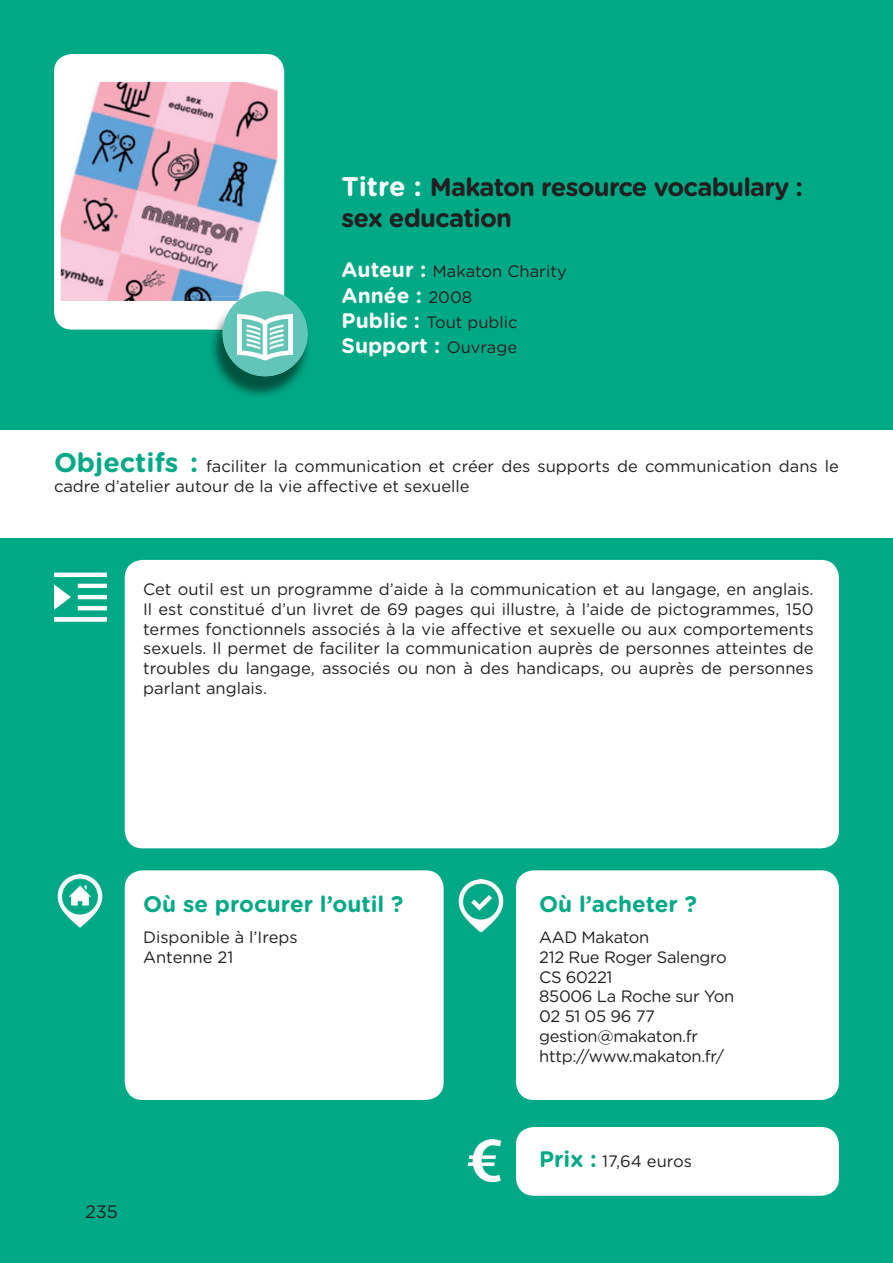
<style>
.page{position:relative;width:893px;height:1263px;background:#00a986}
.page>*{position:absolute;margin:0;border:0;box-sizing:border-box;transform-origin:0 0}
.t1{font:700 25.5px/30.6px "Gotham Rounded";letter-spacing:-.03em;color:#231f20}
.t2{font:700 22.5px "Gotham Rounded";color:#00a986}
.t3{font:700 21px "Gotham Rounded";color:#fff}
.t4{font:18px "Gotham Rounded";color:#231f20}
.t5{font:16.5px/19.8px "Gotham Rounded";color:#231f20}
.t6{font:16.5px/19.8px "Gotham Rounded";letter-spacing:-.02em;color:#231f20}
.s1{font-size:27px;color:#fff}
.s2{font-weight:700;font-size:21px;color:#fff}
.s3{font-weight:400;font-size:16.5px;color:#231f20}
.s4{font-weight:700;font-size:27px;color:#00a986}
.s5{font-weight:700;font-size:22.5px;color:#00a986}
</style>
<div class="page">
<div style="left:0;top:430px;width:893px;height:108px;background:#fff"></div>
<div style="left:54px;top:54px;width:230px;height:276px;background:#fff;border-radius:18px"></div>
<div style="left:125px;top:560px;width:714px;height:288px;background:#fff;border-radius:18px"></div>
<div style="left:125px;top:870px;width:319px;height:230px;background:#fff;border-radius:18px"></div>
<img style="left:54px;top:572px;width:52px;height:50px">
<img style="left:57px;top:875px;width:46px;height:52px">
<img style="left:458px;top:879px;width:46px;height:53px">
<div style="left:516px;top:870px;width:323px;height:230px;background:#fff;border-radius:18px"></div>
<div style="left:516px;top:1127px;width:323px;height:69px;background:#fff;border-radius:18px"></div>
<img style="left:467px;top:1140px;width:35px;height:41px">
<img style="left:61px;top:82px;width:216px;height:219px">
<img style="left:212px;top:330px;width:96px;height:66px">
<img style="left:209px;top:301px;width:29px;height:29px">
<img style="left:209px;top:297px;width:34px;height:4px">
<div style="left:223px;top:291px;width:85px;height:85px;background:#61c5b9;border-radius:50%"></div>
<img style="left:237px;top:313px;width:56px;height:48px">
<h1 class="t1" style="left:342px;top:171px;width:463px"><span class="s1">Titre :</span> Makaton resource vocabulary : sex education</h1>
<p class="t5" style="left:342px;top:261px;width:227px"><span class="s2">Auteur :</span> Makaton Charity</p>
<p class="t3" style="left:342px;top:280px;width:132px">Année : <span class="s3">2008</span></p>
<p class="t5" style="left:342px;top:311px;width:178px"><span class="s2">Public :</span> Tout public</p>
<p class="t3" style="left:342px;top:330px;width:177px">Support : <span class="s3">Ouvrage</span></p>
<p class="t5" style="left:54px;top:456px;width:786px"><span class="s4">Objectifs :</span> faciliter la communication et créer des supports de communication dans le cadre d’atelier autour de la vie affective et sexuelle</p>
<p class="t5" style="left:143px;top:578px;width:672px;text-align:justify">Cet outil est un programme d’aide à la communication et au langage, en anglais.<br>Il est constitué d’un livret de 69 pages qui illustre, à l’aide de pictogrammes, 150 termes fonctionnels associés à la vie affective et sexuelle ou aux comportements sexuels. Il permet de faciliter la communication auprès de personnes atteintes de troubles du langage, associés ou non à des handicaps, ou auprès de personnes parlant anglais.</p>
<h2 class="t2" style="left:143px;top:888px;width:262px">Où se procurer l’outil ?</h2>
<p class="t5" style="left:143px;top:926px;width:156px">Disponible à l’Ireps<br>Antenne 21</p>
<p class="t4" style="left:85px;top:1199px;width:34px">235</p>
<h2 class="t2" style="left:539px;top:888px;width:159px">Où l’acheter ?</h2>
<p class="t6" style="left:539px;top:926px;width:197px">AAD Makaton<br>212 Rue Roger Salengro<br>CS 60221<br>85006 La Roche sur Yon<br>02 51 05 96 77 gestion@makaton.fr http://www.makaton.fr/</p>
<p class="t5" style="left:539px;top:1150px;width:154px"><span class="s5">Prix :</span> 17,64 euros</p>
</div>
